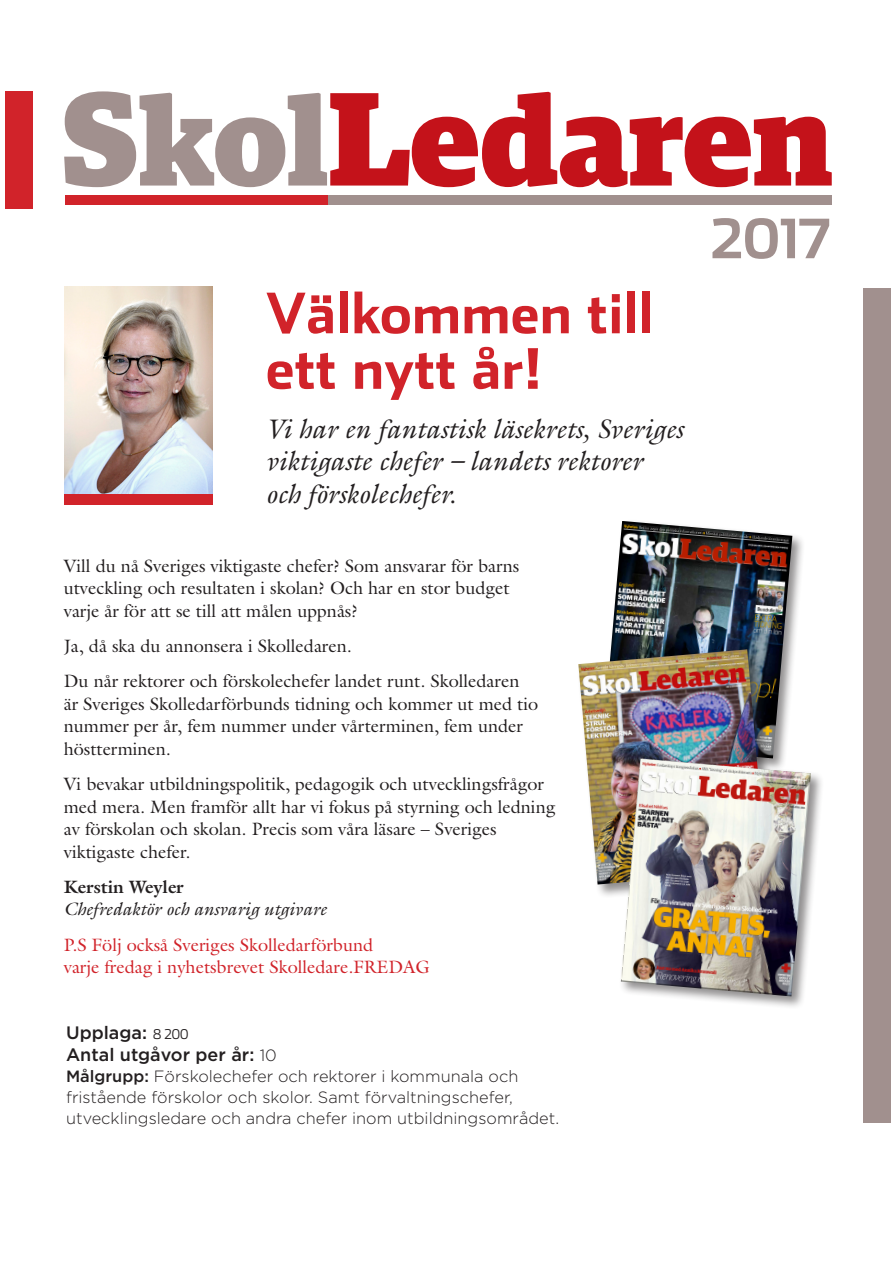
<style>
.page{position:relative;width:893px;height:1263px;background:#fff}
.page>*{position:absolute;margin:0;border:0;box-sizing:border-box;transform-origin:0 0}
.t1{font:700 55.5px "Stainless";color:#d1232a}
.t2{font:700 54px "Stainless";color:#a1908e}
.t3{font:italic 27px/32.4px "Galliard Std";color:#231f20}
.t4{font:18px/22.5px "Galliard Std";color:#231f20}
.t5{font:18px/22.5px "Galliard Std";color:#d1232a}
.t6{font:italic 18px "Galliard Std";color:#231f20}
.t7{font:500 18px/21.3px "Gotham";color:#231f20}
.t8{font:700 18px "Galliard Std";color:#231f20}
.t9{font:300 16.35px/21.3px "Gotham";color:#231f20}
.t10{font:300 13.5px "Stainless";color:#231f20}
.s1{font-weight:300;font-size:16.35px}
.s2{font-weight:500}
</style>
<div class="page">
<svg style="left:64px;top:91px;width:768px;height:96px"></svg>
<div style="left:65px;top:195px;width:264px;height:10px;background:#d1232a"></div>
<div style="left:5px;top:92px;width:28px;height:117px;background:#d1232a"></div>
<div style="left:863px;top:288px;width:28px;height:834px;background:#a1908e"></div>
<div style="left:329px;top:195px;width:503px;height:10px;background:#a1908e"></div>
<img style="left:64px;top:287px;width:148px;height:207px">
<div style="left:64px;top:494px;width:148px;height:11px;background:#d1232a"></div>
<div style="left:601px;top:519px;width:205px;height:253px;background:#231f20;opacity:.5"></div>
<img style="left:603px;top:521px;width:189px;height:236px">
<div style="left:577px;top:648px;width:203px;height:250px;background:#231f20;opacity:.5"></div>
<img style="left:578px;top:649px;width:188px;height:235px">
<div style="left:619px;top:757px;width:206px;height:253px;background:#231f20;opacity:.5"></div>
<img style="left:621px;top:758px;width:190px;height:238px">
<p class="t1" style="left:266px;top:279px;width:389px">Välkommen till</p>
<p class="t1" style="left:266px;top:334px;width:278px">ett nytt år!</p>
<p class="t3" style="left:266px;top:412px;width:419px">Vi har en fantastisk läsekrets, Sveriges viktigaste chefer – landets rektorer och förskolechefer.</p>
<p class="t4" style="left:64px;top:554px;width:457px">Vill du nå Sveriges viktigaste chefer? Som ansvarar för barns utveckling och resultaten i skolan? Och har en stor budget varje år för att se till att målen uppnås?</p>
<p class="t4" style="left:64px;top:634px;width:290px">Ja, då ska du annonsera i Skolledaren.</p>
<p class="t4" style="left:64px;top:670px;width:476px">Du når rektorer och förskolechefer landet runt. Skolledaren är Sveriges Skolledarförbunds tidning och kommer ut med tio nummer per år, fem nummer under vårterminen, fem under höstterminen.</p>
<p class="t4" style="left:64px;top:772px;width:493px">Vi bevakar utbildningspolitik, pedagogik och utvecklingsfrågor med mera. Men framför allt har vi fokus på styrning och ledning av förskolan och skolan. Precis som våra läsare – Sveriges viktigaste chefer.</p>
<p class="t8" style="left:64px;top:875px;width:122px">Kerstin Weyler</p>
<p class="t6" style="left:64px;top:898px;width:264px">Chefredaktör och ansvarig utgivare</p>
<p class="t5" style="left:64px;top:933px;width:367px">P.S Följ också Sveriges Skolledarförbund<br>varje fredag i nyhetsbrevet Skolledare.FREDAG</p>
<p class="t7" style="left:66px;top:1022px;width:212px">Upplaga:<br>Antal utgåvor per år: <span class="s1">10</span></p>
<p class="t9" style="left:66px;top:1065px;width:494px"><span class="s2">Målgrupp:</span> Förskolechefer och rektorer i kommunala och fristående förskolor och skolor. Samt förvaltningschefer, utvecklingsledare och andra chefer inom utbildningsområdet.</p>
<p class="t10" style="left:153px;top:1026px;width:37px">8 200</p>
<p class="t2" style="left:711px;top:205px;width:121px">2017</p>
</div>
